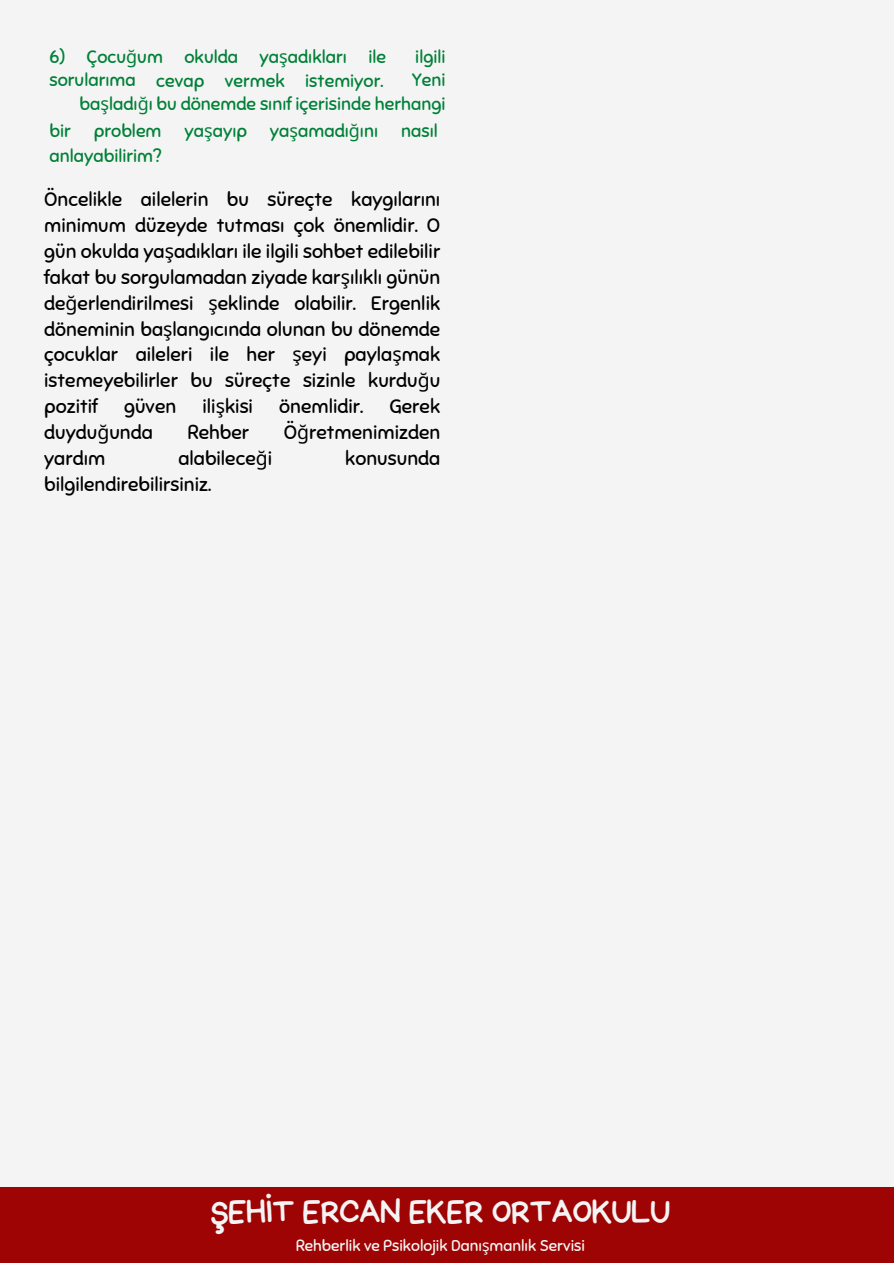
<style>
.page{position:relative;width:894px;height:1264px;background:#fff}
.page>*{position:absolute;margin:0;border:0;box-sizing:border-box;transform-origin:0 0}
.t1{font:33px "Handyman";color:#f4f4f4}
.t2{font:19.5px/25.8px "Sniglet";color:#000;text-align:justify}
.t3{font:18px/23.7px "Sniglet";color:#008037}
.t4{font:15.6px "Sniglet";color:#f4f4f4}
.s1{font-family:"Noto Sans"}
</style>
<div class="page">
<div style="left:0;top:0;width:892px;height:1262px;background:#f4f4f4"></div>
<div style="left:0;top:1187px;width:892px;height:75px;background:#9f0404"></div>
<h1 class="t3" style="left:49px;top:45px;width:88px">6) sorularıma</h1>
<h1 class="t3" style="left:87px;top:45px;width:78px">Çocu<span class="s1">ğ</span>um</h1>
<h1 class="t3" style="left:184px;top:45px;width:55px">okulda</h1>
<h1 class="t3" style="left:259px;top:45px;width:89px">ya<span class="s1">ş</span>adıkları</h1>
<h1 class="t3" style="left:368px;top:45px;width:19px">ile</h1>
<h1 class="t3" style="left:80px;top:45px;width:367px;text-align:right">ilgili<br>Yeni<br>ba<span class="s1">ş</span>ladı<span class="s1">ğ</span>ı bu dönemde sınıf içerisinde herhangi</h1>
<h1 class="t3" style="left:156px;top:69px;width:50px">cevap</h1>
<h1 class="t3" style="left:225px;top:69px;width:62px">vermek</h1>
<h1 class="t3" style="left:305px;top:69px;width:80px">istemiyor.</h1>
<h1 class="t3" style="left:49px;top:119px;width:23px">bir</h1>
<h1 class="t3" style="left:94px;top:119px;width:69px">problem</h1>
<h1 class="t3" style="left:184px;top:119px;width:64px">ya<span class="s1">ş</span>ayıp</h1>
<h1 class="t3" style="left:270px;top:119px;width:110px">ya<span class="s1">ş</span>amadı<span class="s1">ğ</span>ını</h1>
<h1 class="t3" style="left:401px;top:119px;width:38px">nasıl</h1>
<h1 class="t3" style="left:49px;top:144px;width:113px">anlayabilirim?</h1>
<h1 class="t2" style="left:44px;top:187px;width:397px">Öncelikle ailelerin bu süreçte kaygılarını minimum düzeyde tutması çok önemlidir. O gün okulda ya<span class="s1">ş</span>adıkları ile ilgili sohbet edilebilir fakat bu sorgulamadan ziyade kar<span class="s1">ş</span>ılıklı günün de<span class="s1">ğ</span>erlendirilmesi <span class="s1">ş</span>eklinde olabilir. Ergenlik döneminin ba<span class="s1">ş</span>langıcında olunan bu dönemde çocuklar aileleri ile her <span class="s1">ş</span>eyi payla<span class="s1">ş</span>mak istemeyebilirler bu süreçte sizinle kurdu<span class="s1">ğ</span>u pozitif</h1>
<h1 class="t2" style="left:124px;top:394px;width:54px">güven</h1>
<h1 class="t2" style="left:202px;top:394px;width:52px">ili<span class="s1">ş</span>kisi</h1>
<h1 class="t2" style="left:279px;top:394px;width:86px">önemlidir.</h1>
<h1 class="t2" style="left:389px;top:394px;width:52px">Gerek</h1>
<h1 class="t2" style="left:44px;top:419px;width:110px">duydu<span class="s1">ğ</span>unda</h1>
<h1 class="t2" style="left:187px;top:419px;width:63px">Rehber</h1>
<h1 class="t2" style="left:284px;top:419px;width:158px">Ö<span class="s1">ğ</span>retmenimizden</h1>
<h1 class="t2" style="left:44px;top:445px;width:63px">yardım</h1>
<h1 class="t2" style="left:178px;top:445px;width:95px">alabilece<span class="s1">ğ</span>i</h1>
<h1 class="t2" style="left:345px;top:445px;width:97px">konusunda</h1>
<h1 class="t2" style="left:44px;top:471px;width:169px">bilgilendirebilirsiniz.</h1>
<p class="t1" style="left:211px;top:1195px;width:460px">ŞEHİT ERCAN EKER ORTAOKULU</p>
<p class="t4" style="left:296px;top:1235px;width:290px">Rehberlik ve Psikolojik Danı<span class="s1">ş</span>manlık Servisi</p>
</div>
